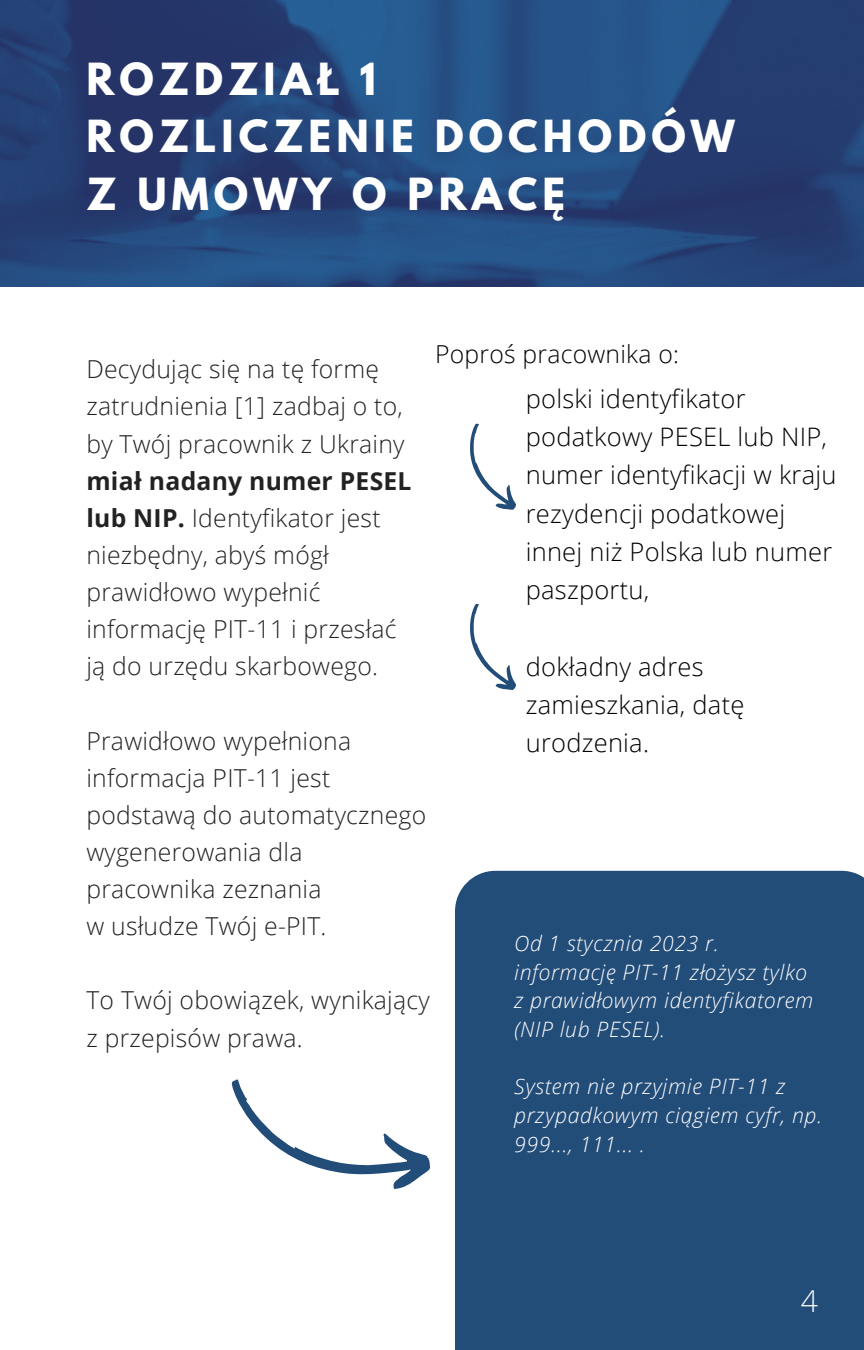
<style>
.page{position:relative;width:864px;height:1350px;background:#fff}
.page>*{position:absolute;margin:0;border:0;box-sizing:border-box;transform-origin:0 0}
.t1{font:700 39.15px/57.4px "League Spartan";letter-spacing:.13em;color:#fff}
.t2{font:300 30.15px "Open Sans";color:#fff}
.t3{font:300 25.43px/38.2px "Open Sans";letter-spacing:.01em;color:#000}
.t4{font:300 24.75px/37.1px "Open Sans";letter-spacing:.01em;color:#222}
.t5{font:300 24.75px "Open Sans";letter-spacing:.01em;color:#000}
.t6{font:italic 300 21.15px/28.8px "Open Sans";letter-spacing:.03em;color:#fff}
.s1{font-weight:700}
</style>
<div class="page">
<div style="left:455px;top:871px;width:409px;height:479px;background:#234d79"></div>
<img style="left:0;top:0;width:863px;height:287px">
<svg style="left:231px;top:1079px;width:200px;height:110px"></svg>
<svg style="left:470px;top:423px;width:46px;height:87px"></svg>
<svg style="left:470px;top:603px;width:46px;height:87px"></svg>
<h1 class="t1" style="left:86px;top:55px;width:650px">ROZDZIAŁ 1<br>ROZLICZENIE DOCHODÓW<br>Z UMOWY O PRACĘ</h1>
<p class="t5" style="left:435px;top:337px;width:246px">Poproś pracownika o:</p>
<p class="t4" style="left:86px;top:350px;width:320px">Decydując się na tę formę zatrudnienia [1] zadbaj o to, by Twój pracownik z Ukrainy</p>
<p class="t4" style="left:86px;top:462px;width:327px"><span class="s1">miał nadany numer PESEL lub NIP.</span> Identyfikator jest niezbędny, abyś mógł prawidłowo wypełnić informację PIT-11 i przesłać ją do urzędu skarbowego.</p>
<p class="t3" style="left:526px;top:379px;width:312px">polski identyfikator podatkowy PESEL lub NIP, numer identyfikacji w kraju rezydencji podatkowej innej niż Polska lub numer paszportu,</p>
<p class="t3" style="left:526px;top:647px;width:220px">dokładny adres zamieszkania, datę urodzenia.</p>
<p class="t4" style="left:86px;top:721px;width:341px">Prawidłowo wypełniona informacja PIT-11 jest podstawą do automatycznego wygenerowania dla pracownika zeznania<br>w usłudze Twój e-PIT.</p>
<p class="t6" style="left:514px;top:928px;width:301px">Od 1 stycznia 2023 r. informację PIT-11 złożysz tylko z prawidłowym identyfikatorem (NIP lub PESEL).</p>
<p class="t6" style="left:514px;top:1072px;width:309px">System nie przyjmie PIT-11 z przypadkowym ciągiem cyfr, np.<br>999..., 111... .</p>
<p class="t4" style="left:86px;top:981px;width:345px">To Twój obowiązek, wynikający z przepisów prawa.</p>
<p class="t2" style="left:801px;top:1280px;width:19px">4</p>
</div>
